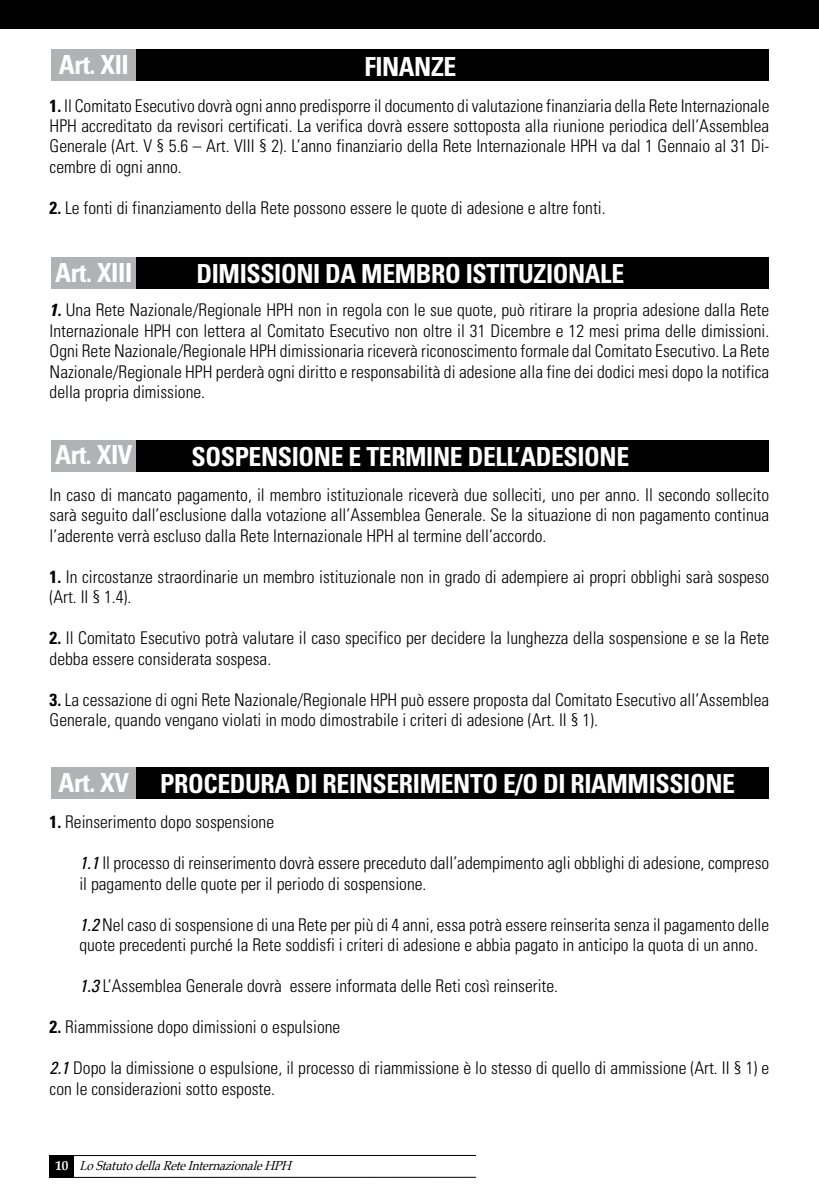
<style>
.page{position:relative;width:819px;height:1191px;background:#fff}
.page>*{position:absolute;margin:0;border:0;box-sizing:border-box;transform-origin:0 0}
.t1{font:700 condensed 26.25px "Univers";letter-spacing:-.015em;color:#fff}
.t2{font:300 condensed 17.5px/20.5px "Univers";color:#000}
.t3{font:italic 13.12px "Book Antiqua";color:#000;scale:.89 1}
.s1{font-weight:700}
.s2{font-weight:700;font-style:italic}
.s3{font-weight:400;font-style:italic}
.s4{font-weight:700;font-style:normal;color:#fff}
</style>
<div class="page">
<div style="left:50px;top:1155px;width:24px;height:22px;background:#000"></div>
<hr style="left:50px;top:1155px;width:426px;height:1px;background:#000">
<hr style="left:50px;top:1176px;width:426px;height:1px;background:#000">
<div style="left:0;top:0;width:819px;height:29px;background:#000"></div>
<div style="left:51px;top:50px;width:718px;height:31px;background:#000"></div>
<div style="left:51px;top:50px;width:85px;height:31px;background:#b1b2b4"></div>
<div style="left:51px;top:257px;width:718px;height:32px;background:#000"></div>
<div style="left:51px;top:257px;width:85px;height:32px;background:#b1b2b4"></div>
<div style="left:51px;top:440px;width:718px;height:31px;background:#000"></div>
<div style="left:51px;top:440px;width:85px;height:31px;background:#b1b2b4"></div>
<div style="left:51px;top:767px;width:718px;height:32px;background:#000"></div>
<div style="left:51px;top:767px;width:85px;height:32px;background:#b1b2b4"></div>
<h1 class="t1" style="left:59px;top:49px;width:63px">Art. XII</h1>
<h1 class="t1" style="left:364px;top:50px;width:14px">FINANZE</h1>
<p class="t2" style="left:50px;top:95px;width:721px;text-align:justify"><span class="s1">1.</span> Il Comitato Esecutivo dovrà ogni anno predisporre il documento di valutazione finanziaria della Rete Internazionale HPH accreditato da revisori certificati. La verifica dovrà essere sottoposta alla riunione periodica dell’Assemblea Generale (Art. V § 5.6 – Art. VIII § 2). L’anno finanziario della Rete Internazionale HPH va dal 1 Gennaio al 31 Di&shy;cembre di ogni anno.</p>
<p class="t2" style="left:50px;top:197px;width:557px"><span class="s1">2.</span> Le fonti di finanziamento della Rete possono essere le quote di adesione e altre fonti.</p>
<h1 class="t1" style="left:55px;top:256px;width:63px">Art. XIII</h1>
<h1 class="t1" style="left:196px;top:258px;width:56px">DIMISSIONI</h1>
<h1 class="t1" style="left:325px;top:258px;width:106px">DA MEMBRO</h1>
<h1 class="t1" style="left:466px;top:258px;width:14px">ISTITUZIONA</h1>
<h1 class="t1" style="left:600px;top:258px;width:23px">LE</h1>
<p class="t2" style="left:50px;top:300px;width:721px;text-align:justify"><span class="s2">1.</span> Una Rete Nazionale/Regionale HPH non in regola con le sue quote, può ritirare la propria adesione dalla Rete Internazionale HPH con lettera al Comitato Esecutivo non oltre il 31 Dicembre e 12 mesi prima delle dimissioni.<br>Ogni Rete Nazionale/Regionale HPH dimissionaria riceverà riconoscimento formale dal Comitato Esecutivo. La Rete Nazionale/Regionale HPH perderà ogni diritto e responsabilità di adesione alla fine dei dodici mesi dopo la notifica della propria dimissione.</p>
<h1 class="t1" style="left:55px;top:439px;width:67px">Art. XIV</h1>
<h1 class="t1" style="left:191px;top:440px;width:15px">SOSPENSIONE</h1>
<h1 class="t1" style="left:348px;top:440px;width:187px">E TERMINE DELL’ADESIONE</h1>
<p class="t2" style="left:50px;top:484px;width:721px;text-align:justify">In caso di mancato pagamento, il membro istituzionale riceverà due solleciti, uno per anno. Il secondo sollecito sarà seguito dall’esclusione dalla votazione all’Assemblea Generale. Se la situazione di non pagamento continua l’aderente verrà escluso dalla Rete Internazionale HPH al termine dell’accordo.</p>
<p class="t2" style="left:50px;top:566px;width:721px"><span class="s1">1.</span> In circostanze straordinarie un membro istituzionale non in grado di adempiere ai propri obblighi sarà sospeso (Art. II § 1.4).</p>
<p class="t2" style="left:50px;top:627px;width:721px"><span class="s1">2.</span> Il Comitato Esecutivo potrà valutare il caso specifico per decidere la lunghezza della sospensione e se la Rete debba essere considerata sospesa.</p>
<p class="t2" style="left:50px;top:689px;width:721px"><span class="s1">3.</span> La cessazione di ogni Rete Nazionale/Regionale HPH può essere proposta dal Comitato Esecutivo all’Assemblea<br>Generale, quando vengano violati in modo dimostrabile i criteri di adesione (Art. II § 1).</p>
<h1 class="t1" style="left:58px;top:768px;width:117px">Art. XV PROCEDURA</h1>
<h1 class="t1" style="left:295px;top:768px;width:41px">DI REINSERI</h1>
<h1 class="t1" style="left:419px;top:768px;width:36px">MENTO</h1>
<h1 class="t1" style="left:503px;top:768px;width:159px">E/O DI RIAMMISSIONE</h1>
<p class="t2" style="left:50px;top:812px;width:226px"><span class="s1">1.</span> Reinserimento dopo sospensione</p>
<p class="t2" style="left:79px;top:853px;width:691px"><span class="s3">1.1</span> Il processo di reinserimento dovrà essere preceduto dall’adempimento agli obblighi di adesione, compreso il pagamento delle quote per il periodo di sospensione.</p>
<p class="t2" style="left:79px;top:914px;width:691px"><span class="s3">1.2</span> Nel caso di sospensione di una Rete per più di 4 anni, essa potrà essere reinserita senza il pagamento delle quote precedenti purché la Rete soddisfi i criteri di adesione e abbia pagato in anticipo la quota di un anno.</p>
<p class="t2" style="left:79px;top:976px;width:480px"><span class="s3">1.3</span> L’Assemblea Generale dovrà essere informata delle Reti così reinserite.</p>
<p class="t2" style="left:50px;top:1016px;width:292px"><span class="s1">2.</span> Riammissione dopo dimissioni o espulsione</p>
<p class="t2" style="left:50px;top:1057px;width:721px"><span class="s3">2.1</span> Dopo la dimissione o espulsione, il processo di riammissione è lo stesso di quello di ammissione (Art. II § 1) e con le considerazioni sotto esposte.</p>
<p class="t3" style="left:55px;top:1157px;width:271px"><span class="s4">1 0</span> LoStatutodellaReteInternazionalehph</p>
</div>
